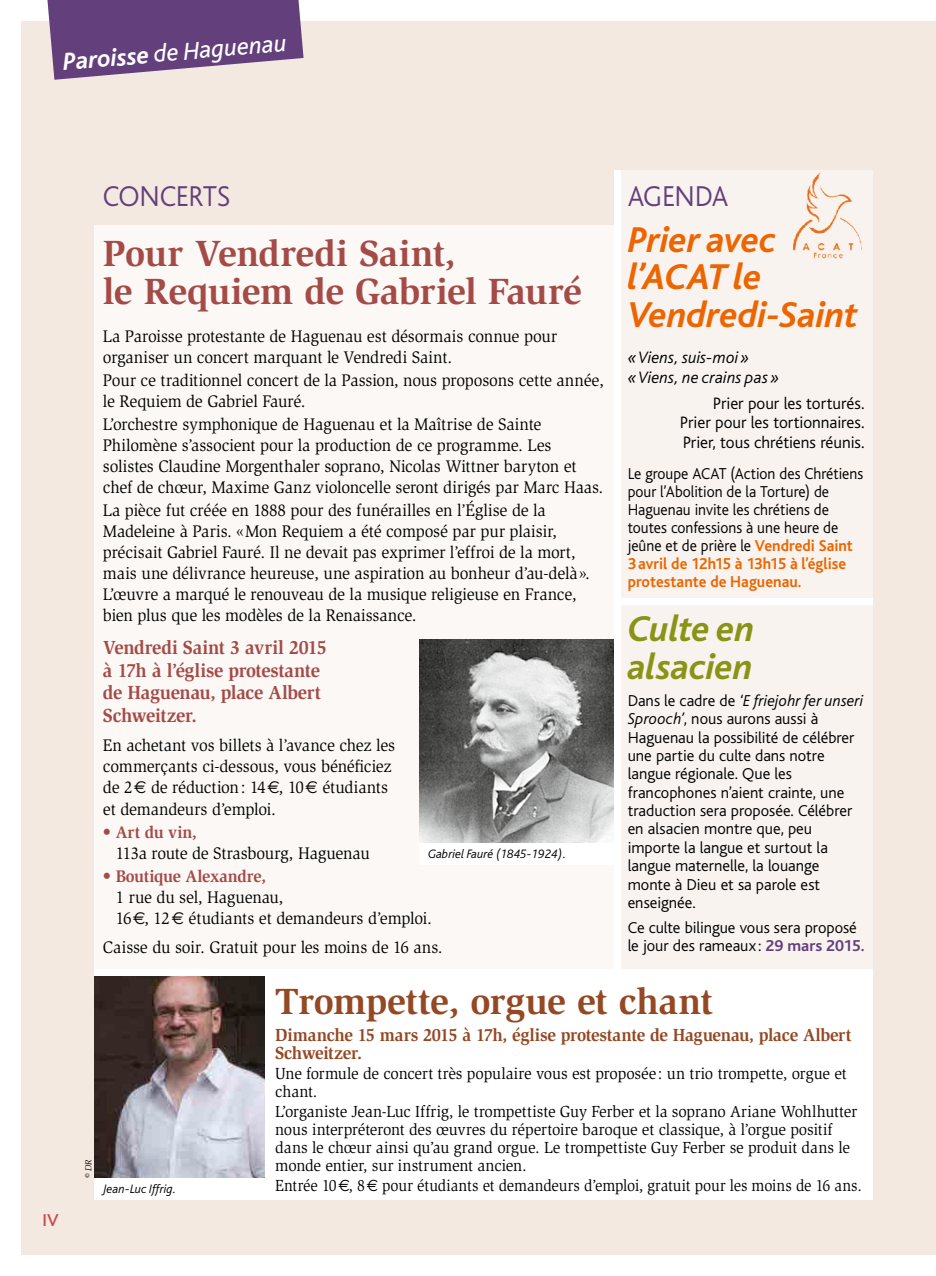
<style>
.page{position:relative;width:936px;height:1276px;background:#fff}
.page>*{position:absolute;margin:0;border:0;box-sizing:border-box;transform-origin:0 0}
.t1{font:700 37.5px/37.5px "Slimbach";letter-spacing:-.02em;color:#a44b48}
.t2{font:italic 700 37.5px/37.5px "Bliss";letter-spacing:-.005em;color:#ec6500}
.t3{font:700 37.5px "Slimbach";letter-spacing:-.015em;color:#944824}
.t4{font:italic 700 37.5px/37.8px "Bliss";letter-spacing:-.005em;color:#899316}
.t5{font:300 30px "Bliss";letter-spacing:-.02em;color:#63407b;scale:.95 1}
.t6{font:italic 25.5px "Bliss";color:#fff}
.t7{font:700 19.5px/22.5px "Slimbach";letter-spacing:-.02em;color:#a44b48;scale:.95 1}
.t8{font:700 18px/18px "Slimbach";letter-spacing:-.02em;color:#944824;scale:.95 1}
.t9{font:500 18px "Bliss";color:#ca4946}
.t10{font:17.25px/21px "Slimbach";letter-spacing:-.01em;color:#000;scale:.95 1}
.t11{font:300 17.25px/19.5px "Bliss";letter-spacing:-.005em;color:#000;text-align:justify}
.t12{font:italic 300 17.25px/19.5px "Bliss";letter-spacing:.005em;color:#000}
.t13{font:300 16.5px/18.3px "Bliss";color:#000}
.t14{font:16.5px/18px "Slimbach";letter-spacing:-.005em;color:#000;scale:.95 1}
.t15{font:300 16.5px/18px "Bliss";color:#000;scale:.95 1}
.t16{font:16.5px "Slimbach";letter-spacing:-.005em;color:#000;scale:.92 1}
.t17{font:italic 300 12.75px "Bliss";color:#000}
.t18{font:italic 9px "Slimbach";color:#000}
.s1{font-weight:700}
.s2{font-family:"Euro Sans"}
.s3{color:#a44b48}
.s4{font-weight:700;color:#a44b48}
.s5{font-weight:700;color:#ec6500}
.s6{font-style:italic}
.s7{font-weight:700;color:#63407b}
</style>
<div class="page">
<div style="left:21px;top:21px;width:914px;height:1233px;background:#f3e9e0"></div>
<div style="left:94px;top:225px;width:520px;height:747px;background:#fbf8f5"></div>
<div style="left:618px;top:170px;width:255px;height:430px;background:#f8f3ef"></div>
<div style="left:618px;top:601px;width:255px;height:372px;background:#f8f3ef"></div>
<div style="left:94px;top:974px;width:779px;height:225px;background:#fff"></div>
<svg style="left:47px;top:0;width:256px;height:80px"></svg>
<img style="left:94px;top:976px;width:170px;height:202px">
<div style="left:94px;top:969px;width:779px;height:7px;background:#fff"></div>
<div style="left:615px;top:598px;width:258px;height:7px;background:#fff"></div>
<img style="left:419px;top:639px;width:194px;height:204px">
<div style="left:419px;top:843px;width:196px;height:21px;background:#fff"></div>
<img style="left:792px;top:172px;width:70px;height:86px">
<div style="left:613px;top:170px;width:7px;height:803px;background:#fff"></div>
<h3 class="t6" style="left:62px;top:49px;width:226px;rotate:-5deg"><span class="s1">Paroisse</span> de Haguenau</h3>
<p class="t9" style="left:43px;top:1210px;width:18px">IV</p>
<p class="t18" style="left:83px;top:1178px;width:20px;rotate:-90deg">© DR</p>
<h2 class="t5" style="left:103px;top:180px;width:136px">CONCERTS</h2>
<h1 class="t1" style="left:103px;top:235px;width:480px">Pour Vendredi Saint,<br>le Requiem de Gabriel Fauré</h1>
<p class="t10" style="left:103px;top:326px;width:479px">La Paroisse protestante de Haguenau est désormais connue pour organiser un concert marquant le Vendredi Saint.</p>
<p class="t10" style="left:103px;top:370px;width:529px">Pour ce traditionnel concert de la Passion, nous proposons cette année, le Requiem de Gabriel Fauré.</p>
<p class="t10" style="left:103px;top:414px;width:528px">L’orchestre symphonique de Haguenau et la Maîtrise de Sainte Philomène s’associent pour la production de ce programme. Les solistes Claudine Morgenthaler soprano, Nicolas Wittner baryton et chef de chœur, Maxime Ganz violoncelle seront dirigés par Marc Haas.</p>
<p class="t10" style="left:103px;top:500px;width:514px">La pièce fut créée en 1888 pour des funérailles en l’Église de la Madeleine à Paris. «Mon Requiem a été composé par pur plaisir, précisait Gabriel Fauré. Il ne devait pas exprimer l’effroi de la mort, mais une délivrance heureuse, une aspiration au bonheur d’au-delà».<br>L’œuvre a marqué le renouveau de la musique religieuse en France, bien plus que les modèles de la Renaissance.</p>
<p class="t7" style="left:103px;top:636px;width:237px">Vendredi Saint 3 avril 2015 à 17h à l’église protestante de Haguenau, place Albert<br>Schweitzer.</p>
<p class="t10" style="left:103px;top:735px;width:309px">En achetant vos billets à l’avance chez les commerçants ci-dessous, vous bénéficiez de 2<span class="s2">€</span> de réduction: 14<span class="s2">€</span>, 10<span class="s2">€</span> étudiants et demandeurs d’emploi.</p>
<p class="t10" style="left:116px;top:821px;width:269px;text-indent:-13px"><span class="s3">•</span> <span class="s4">Art du vin,<br></span>113a route de Strasbourg, Haguenau</p>
<p class="t10" style="left:116px;top:865px;width:334px;text-indent:-13px"><span class="s3">•</span> <span class="s4">Boutique Alexandre,<br></span>1 rue du sel, Haguenau,<br>16<span class="s2">€</span>, 12<span class="s2">€</span> étudiants et demandeurs d’emploi.</p>
<p class="t10" style="left:103px;top:937px;width:359px">Caisse du soir. Gratuit pour les moins de 16 ans.</p>
<h1 class="t3" style="left:275px;top:979px;width:439px">Trompette, orgue et chant</h1>
<p class="t8" style="left:275px;top:1025px;width:608px">Dimanche 15 mars 2015 à 17h, église protestante de Haguenau, place Albert<br>Schweitzer.</p>
<p class="t14" style="left:275px;top:1064px;width:603px">Une formule de concert très populaire vous est proposée: un trio trompette, orgue et chant.</p>
<p class="t14" style="left:275px;top:1102px;width:614px">L’organiste Jean-Luc Iffrig, le trompettiste Guy Ferber et la soprano Ariane Wohlhutter nous interpréteront des œuvres du répertoire baroque et classique, à l’orgue positif dans le chœur ainsi qu’au grand orgue. Le trompettiste Guy Ferber se produit dans le monde entier, sur instrument ancien.</p>
<p class="t16" style="left:275px;top:1176px;width:639px">Entrée 10<span class="s2">€</span>, 8<span class="s2">€</span> pour étudiants et demandeurs d’emploi, gratuit pour les moins de 16 ans.</p>
<h2 class="t5" style="left:627px;top:180px;width:107px">AGENDA</h2>
<h1 class="t2" style="left:627px;top:222px;width:232px">Prier avec l’ACAT le<br>Vendredi-Saint</h1>
<p class="t12" style="left:627px;top:348px;width:153px">«Viens, suis-moi» «Viens, ne crains pas»</p>
<p class="t11" style="left:680px;top:394px;width:186px;text-indent:33px">Prier pour les torturés.<br>Prier pour les tortionnaires.<br>Prier, tous chrétiens réunis.</p>
<p class="t15" style="left:627px;top:464px;width:249px">Le groupe ACAT (Action des Chrétiens pour l’Abolition de la Torture) de Haguenau invite les chrétiens de toutes confessions à une heure de jeûne et de prière le <span class="s5">Vendredi Saint 3avril de 12h15 à 13h15 à l’église protestante de Haguenau.</span></p>
<h1 class="t4" style="left:627px;top:611px;width:128px">Culte en alsacien</h1>
<p class="t13" style="left:627px;top:691px;width:237px">Dans le cadre de <span class="s6">‘E friejohr fer unseri<br>Sprooch’</span>, nous aurons aussi à<br>Haguenau la possibilité de célébrer une partie du culte dans notre langue régionale. Que les francophones n’aient crainte, une traduction sera proposée. Célébrer en alsacien montre que, peu importe la langue et surtout la langue maternelle, la louange monte à Dieu et sa parole est enseignée.</p>
<p class="t13" style="left:627px;top:918px;width:238px">Ce culte bilingue vous sera proposé le jour des rameaux : <span class="s7">29 mars 2015.</span></p>
<p class="t17" style="left:428px;top:847px;width:140px">Gabriel Fauré (1845-1924).</p>
<p class="t17" style="left:103px;top:1182px;width:75px">Jean-Luc Iffrig.</p>
</div>
